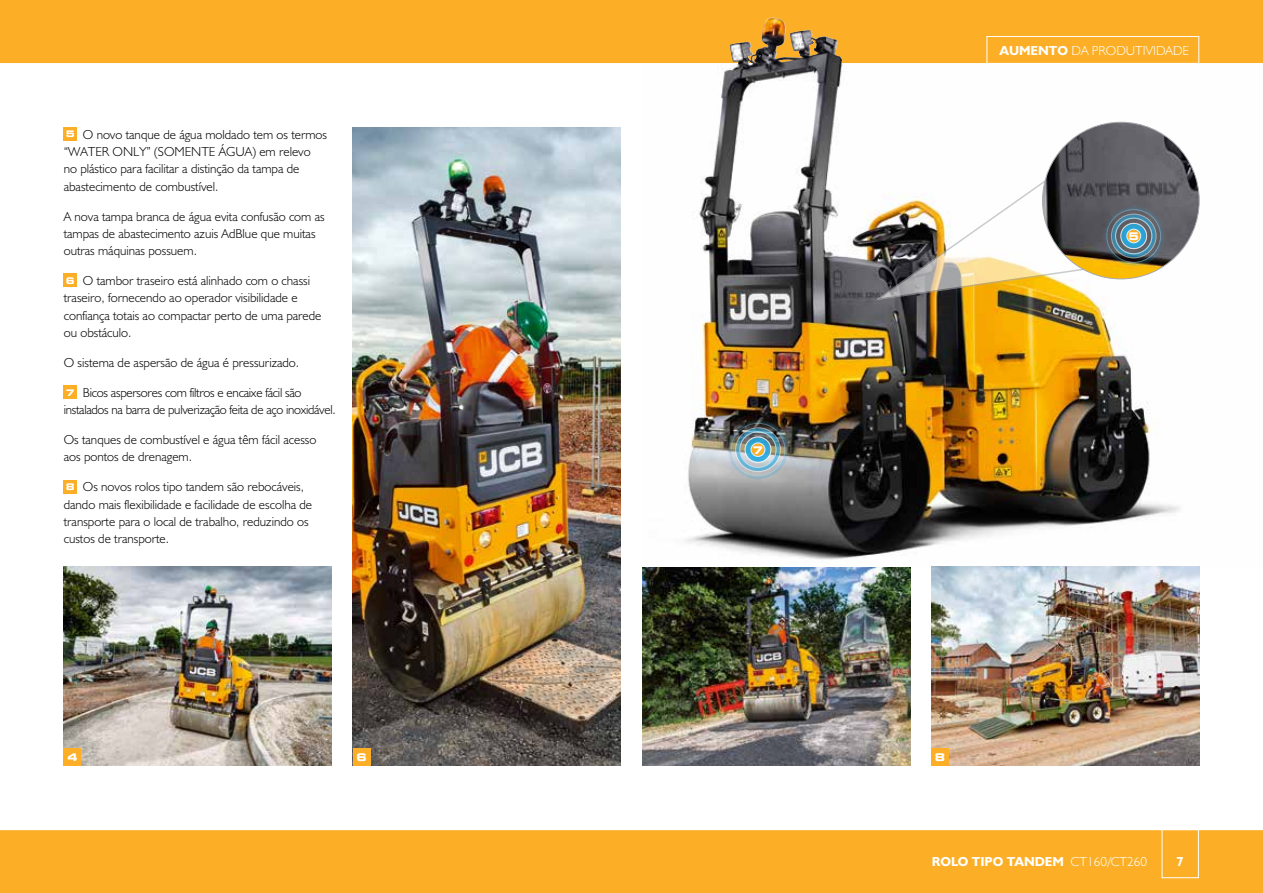
<style>
.page{position:relative;width:1263px;height:893px;background:#fff}
.page>*{position:absolute;margin:0;border:0;box-sizing:border-box;transform-origin:0 0}
.t1{font:13.2px/17.2px "JCB Light";color:#000}
.t2{font:13.2px/17.2px "JCB Light";letter-spacing:-.02em;color:#000}
.t3{font:700 13.2px "JCB Euro";color:#fff}
.t4{font:13.2px "JCB Light";color:#fff}
.t5{font:700 expanded 10.5px "Square 721 BT";color:#fff}
.s1{font-family:"Square 721 BT";font-weight:700;font-stretch:expanded;font-size:9.15px;color:#fff}
.s2{font-family:"JCB Bold"}
.s3{font-weight:300}
</style>
<div class="page">
<img style="left:64px;top:567px;width:268px;height:198px">
<img style="left:642px;top:567px;width:268px;height:198px">
<div style="left:64px;top:748px;width:17px;height:17px;background:#fcaf26"></div>
<img style="left:685px;top:65px;width:515px;height:502px">
<div style="left:64px;top:128px;width:13px;height:13px;background:#fcaf26"></div>
<div style="left:64px;top:274px;width:13px;height:13px;background:#fcaf26"></div>
<div style="left:64px;top:386px;width:13px;height:13px;background:#fcaf26"></div>
<div style="left:64px;top:480px;width:13px;height:13px;background:#fcaf26"></div>
<img style="left:353px;top:128px;width:268px;height:637px">
<img style="left:931px;top:567px;width:268px;height:198px">
<div style="left:353px;top:748px;width:17px;height:17px;background:#fcaf26"></div>
<div style="left:931px;top:748px;width:18px;height:17px;background:#fcaf26"></div>
<div style="left:0;top:0;width:1263px;height:64px;background:#fcaf26"></div>
<hr style="left:0;top:63px;width:1263px;height:2px;background:#fff">
<div style="left:0;top:829px;width:1263px;height:64px;background:#fcaf26"></div>
<div style="left:1162px;top:829px;width:37px;height:49px;border:1px solid #fff"></div>
<hr style="left:0;top:828px;width:1263px;height:2px;background:#fff">
<div style="left:986px;top:36px;width:213px;height:28px;border:1px solid #fff"></div>
<img style="left:692px;top:20px;width:76px;height:426px">
<img style="left:1042px;top:122px;width:157px;height:157px;border-radius:78px">
<img style="left:875px;top:160px;width:290px;height:142px">
<img style="left:726px;top:418px;width:64px;height:63px">
<p class="t1" style="left:64px;top:125px;width:265px"><span class="s1">5</span> O novo tanque de água moldado tem os termos “WATER ONLY” (SOMENTE ÁGUA) em relevo no plástico para facilitar a distinção da tampa de abastecimento de combustível.</p>
<p class="t1" style="left:64px;top:207px;width:262px">A nova tampa branca de água evita confusão com as tampas de abastecimento azuis AdBlue que muitas outras máquinas possuem.</p>
<p class="t1" style="left:64px;top:272px;width:259px"><span class="s1">6</span> O tambor traseiro está alinhado com o chassi traseiro, fornecendo ao operador visibilidade e confiança totais ao compactar perto de uma parede ou obstáculo.</p>
<p class="t1" style="left:64px;top:353px;width:237px">O sistema de aspersão de água é pressurizado.</p>
<p class="t2" style="left:64px;top:383px;width:273px"><span class="s1">7</span> Bicos aspersores com filtros e encaixe fácil são instalados na barra de pulverização feita de aço inoxidável.</p>
<p class="t1" style="left:64px;top:431px;width:254px">Os tanques de combustível e água têm fácil acesso aos pontos de drenagem.</p>
<p class="t1" style="left:64px;top:478px;width:250px"><span class="s1">8</span> Os novos rolos tipo tandem são rebocáveis, dando mais flexibilidade e facilidade de escolha de transporte para o local de trabalho, reduzindo os custos de transporte.</p>
<p class="t5" style="left:753px;top:443px;width:12px">7</p>
<p class="t4" style="left:999px;top:42px;width:191px"><span class="s2">AUMENTO</span> DA PRODUTIVIDADE</p>
<p class="t5" style="left:1128px;top:230px;width:12px">5</p>
<p class="t5" style="left:67px;top:751px;width:12px">4</p>
<p class="t5" style="left:356px;top:751px;width:12px">6</p>
<p class="t5" style="left:935px;top:751px;width:12px">8</p>
<p class="t3" style="left:932px;top:853px;width:217px">ROLO TIPO TANDEM <span class="s3">CT160/CT260</span></p>
<p class="t3" style="left:1176px;top:853px;width:9px">7</p>
</div>
